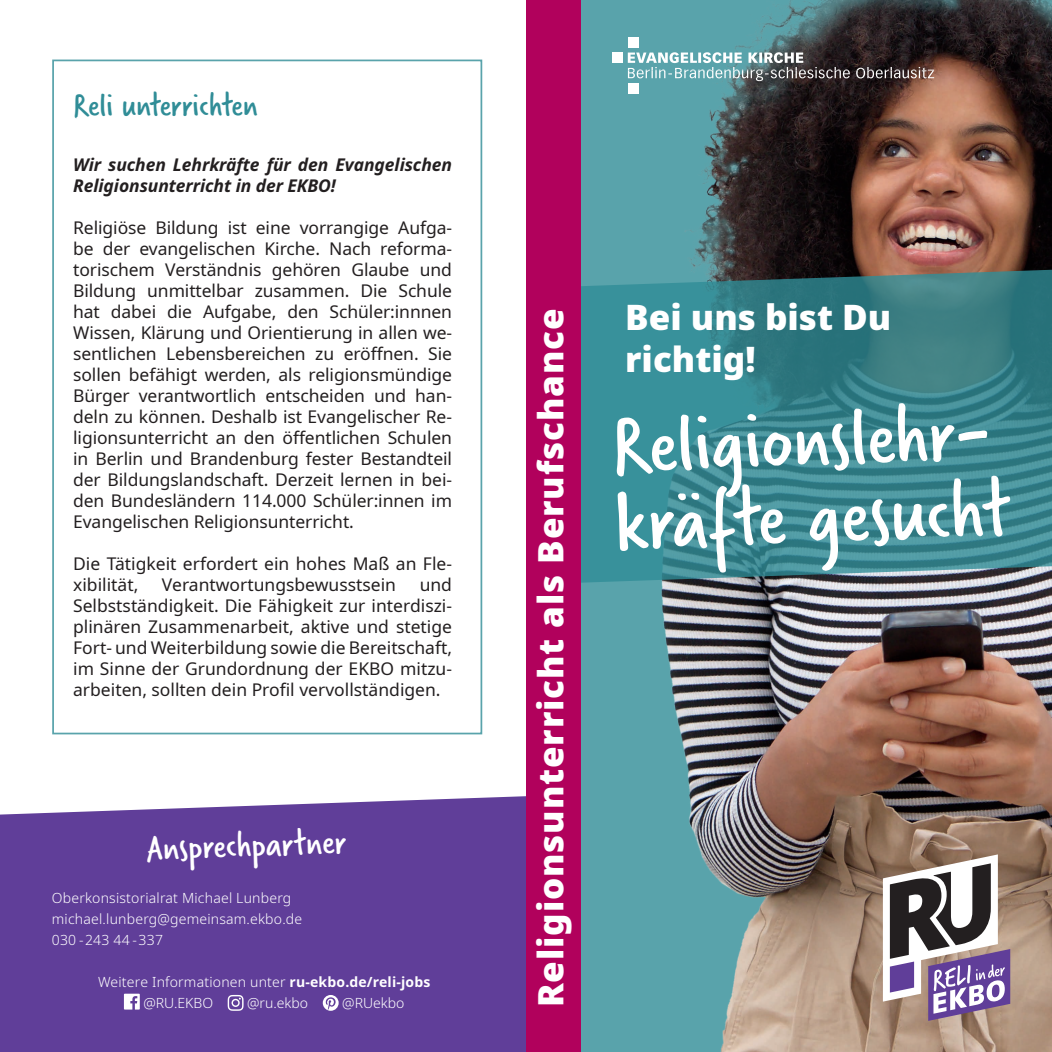
<style>
.page{position:relative;width:1052px;height:1052px;background:#fff}
.page>*{position:absolute;margin:0;border:0;box-sizing:border-box;transform-origin:0 0}
.t1{font:87.5px/77px "Verveine";color:#fff}
.t2{font:38.5px "Verveine";color:#fff}
.t3{font:900 35px "Noto Sans";letter-spacing:.025em;color:#fff}
.t4{font:900 35px "Noto Sans";color:#fff}
.t5{font:35px "Verveine";color:#308d97}
.t6{font:17.5px/21px "Noto Sans";color:#231f20;text-align:justify}
.t7{font:italic 700 17.5px/21px "Noto Sans";letter-spacing:-.005em;color:#231f20}
.Fleißtext__10pt__regular{font:300 14px "Noto Sans";letter-spacing:.015em;color:#fff}
.s1{font-weight:700}
</style>
<div class="page">
<div style="left:580px;top:0;width:81px;height:1052px;background:#59a3ab"></div>
<img style="left:661px;top:0;width:391px;height:1052px">
<div style="left:0;top:796px;width:526px;height:256px;background:#603e99"></div>
<svg style="left:883px;top:854px;width:127px;height:167px"></svg>
<div style="left:612px;top:53px;width:11px;height:10px;background:#fff"></div>
<div style="left:628px;top:83px;width:10px;height:11px;background:#fff"></div>
<div style="left:628px;top:37px;width:10px;height:10px;background:#fff"></div>
<svg style="left:628px;top:52px;width:306px;height:29px;background:#68787a"></svg>
<svg style="left:124px;top:993px;width:16px;height:16px"></svg>
<svg style="left:228px;top:995px;width:15px;height:15px"></svg>
<svg style="left:323px;top:995px;width:16px;height:15px"></svg>
<svg style="left:0;top:725px;width:526px;height:89px"></svg>
<svg style="left:580px;top:268px;width:472px;height:316px;background:#3c858d"></svg>
<div style="left:526px;top:0;width:54px;height:1052px;background:#b1015c"></div>
<div style="left:52px;top:60px;width:430px;height:674px;border:2px solid #308d97"></div>
<p class="t5" style="left:73px;top:81px;width:186px">Reli unterrichten</p>
<p class="t7" style="left:73px;top:155px;width:380px">Wir suchen Lehrkräfte für den Evangelischen<br>Religionsunterricht in der EKBO!</p>
<p class="t6" style="left:73px;top:218px;width:380px">Religiöse Bildung ist eine vorrangige Aufga&shy;be der evangelischen Kirche. Nach reforma&shy;torischem Verständnis gehören Glaube und Bildung unmittelbar zusammen. Die Schule hat dabei die Aufgabe, den Schüler:innnen Wissen, Klärung und Orientierung in allen we&shy;sentlichen Lebensbereichen zu eröffnen. Sie sollen befähigt werden, als religionsmündige Bürger verantwortlich entscheiden und han&shy;deln zu können. Deshalb ist Evangelischer Re&shy;ligionsunterricht an den öffentlichen Schulen in Berlin und Brandenburg fester Bestandteil der Bildungslandschaft. Derzeit lernen in bei&shy;den Bundesländern 114.000 Schüler:innen im Evangelischen Religionsunterricht.</p>
<p class="t6" style="left:73px;top:554px;width:380px">Die Tätigkeit erfordert ein hohes Maß an Fle&shy;xibilität,</p>
<p class="t6" style="left:73px;top:575px;width:380px;text-indent:346px">und Selbstständigkeit. Die Fähigkeit zur interdiszi&shy;plinären Zusammenarbeit, aktive und stetige Fort- und Weiterbildung sowie die Bereitschaft, im Sinne der Grundordnung der EKBO mitzu&shy;arbeiten, sollten dein Profil vervollständigen.</p>
<p class="t6" style="left:162px;top:575px;width:236px">Verantwortungsbewusstsein</p>
<p class="t2" style="left:146px;top:822px;width:201px;rotate:-2deg">Ansprechpartner</p>
<p class="Fleißtext__10pt__regular" style="left:52px;top:888px;width:241px">Oberkonsistorialrat Michael Lunberg</p>
<p class="Fleißtext__10pt__regular" style="left:52px;top:909px;width:252px">michael.lunberg@gemeinsam.ekbo.de</p>
<p class="Fleißtext__10pt__regular" style="left:52px;top:930px;width:113px">030 - 243 44 - 337</p>
<p class="Fleißtext__10pt__regular" style="left:98px;top:972px;width:334px">Weitere Informationen unter <span class="s1">ru-ekbo.de/reli-jobs</span></p>
<p class="Fleißtext__10pt__regular" style="left:143px;top:993px;width:71px">@RU.EKBO</p>
<p class="Fleißtext__10pt__regular" style="left:247px;top:993px;width:62px">@ru.ekbo</p>
<p class="Fleißtext__10pt__regular" style="left:342px;top:993px;width:64px">@RUekbo</p>
<p class="t3" style="left:524px;top:1007px;width:700px;rotate:-90deg">Religionsunterricht als Berufschance</p>
<p class="t4" style="left:625px;top:291px;width:268px">Bei uns bist Du</p>
<p class="t4" style="left:625px;top:333px;width:132px">richtig!</p>
<p class="t1" style="left:610px;top:408px;width:398px;rotate:-2deg">Religionslehr&shy;kräfte gesucht</p>
</div>
